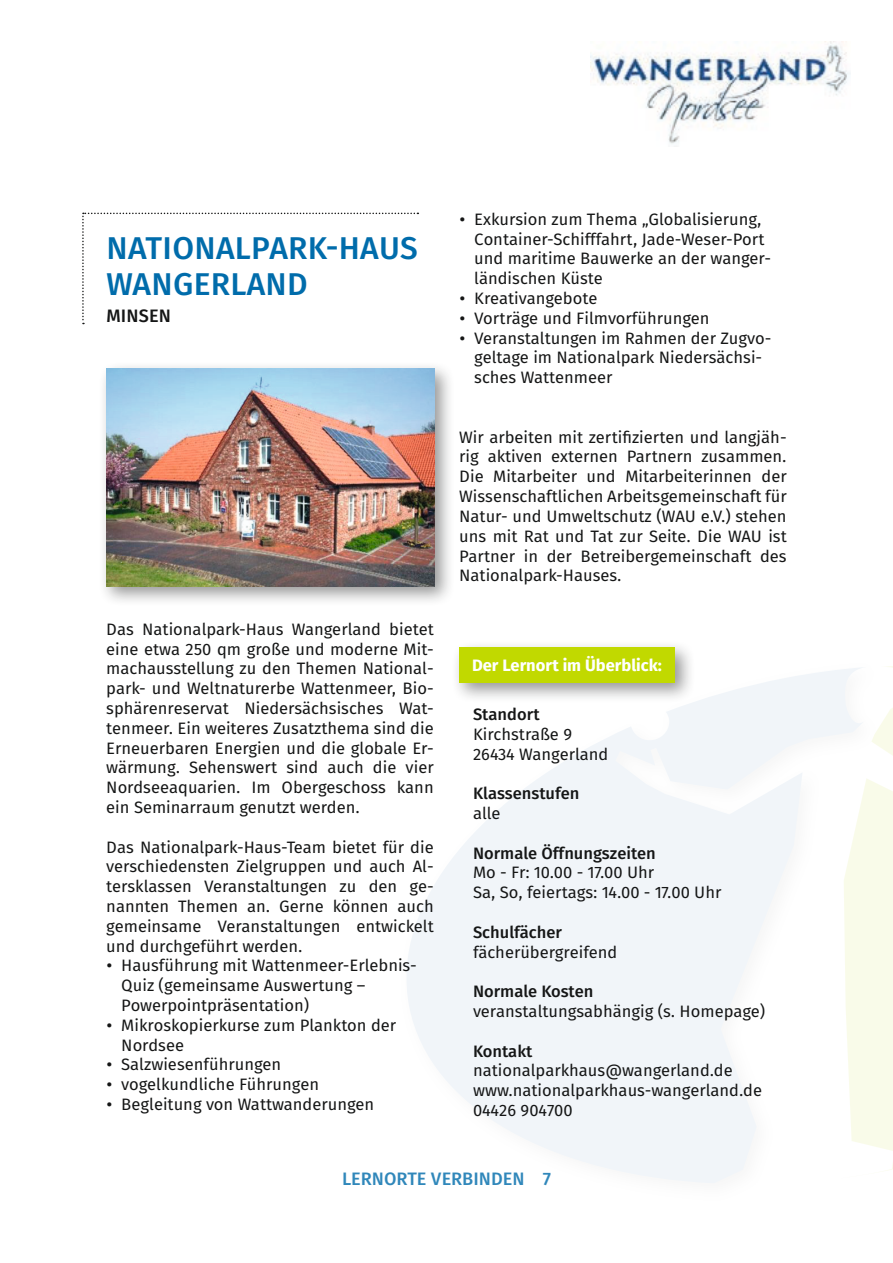
<style>
.page{position:relative;width:893px;height:1263px;background:#fff}
.page>*{position:absolute;margin:0;border:0;box-sizing:border-box;transform-origin:0 0}
.ÜBERSCHRIFT{font:31.5px/36px "Fira Sans OT Medium";letter-spacing:.01em;color:#006cab}
.t1{font:18px "Fira Sans OT Medium";color:#006cab}
.ÜBERSCHRIFT_SUB{font:18px "Fira Sans OT Medium";letter-spacing:.01em;color:#151616}
.NORMAL_ÜBERBLICK{font:16.5px/19.8px "Fira Sans OT";color:#151616}
.MEDIUM_ÜBERBLICK{font:16.5px "Fira Sans OT Medium";color:#151616}
.t2{font:700 16.5px "Fira Sans OT";color:#fff}
</style>
<div class="page">
<svg style="left:407px;top:670px;width:433px;height:513px;fill:#f1f5f9"></svg>
<svg style="left:840px;top:666px;width:53px;height:505px"></svg>
<div style="left:99px;top:361px;width:357px;height:246px;background:#151616;opacity:.45"></div>
<img style="left:106px;top:369px;width:329px;height:217px">
<img style="left:590px;top:41px;width:260px;height:103px">
<div style="left:452px;top:640px;width:244px;height:63px;background:#151616;opacity:.45"></div>
<div style="left:459px;top:647px;width:216px;height:35px;background:#c1d900"></div>
<svg style="left:82px;top:213px;width:336px;height:111px"></svg>
<p class="ÜBERSCHRIFT" style="left:106px;top:232px;width:313px">NATIONALPARK-HAUS<br>WANGERLAND</p>
<p class="ÜBERSCHRIFT_SUB" style="left:106px;top:303px;width:66px">MINSEN</p>
<p class="NORMAL_ÜBERBLICK" style="left:106px;top:620px;width:329px;text-align:justify">Das Nationalpark-Haus Wangerland bietet eine etwa 250 qm große und moderne Mit&shy;machausstellung zu den Themen National&shy;park- und Weltnaturerbe Wattenmeer, Bio&shy;sphärenreservat Niedersächsisches Wat&shy;tenmeer. Ein weiteres Zusatzthema sind die Erneuerbaren Energien und die globale Er&shy;wärmung. Sehenswert sind auch die vier Nordseeaquarien. Im Obergeschoss kann ein Seminarraum genutzt werden.</p>
<p class="NORMAL_ÜBERBLICK" style="left:106px;top:838px;width:329px;text-align:justify">Das Nationalpark-Haus-Team bietet für die verschiedensten Zielgruppen und auch Al&shy;tersklassen Veranstaltungen zu den ge&shy;nannten Themen an. Gerne können auch gemeinsame Veranstaltungen entwickelt und durchgeführt werden.</p>
<p class="NORMAL_ÜBERBLICK" style="left:121px;top:957px;width:297px;text-indent:-15px">• Hausführung mit Wattenmeer-Erlebnis-<br>Quiz (gemeinsame Auswertung –<br>Powerpointpräsentation)</p>
<p class="NORMAL_ÜBERBLICK" style="left:121px;top:1016px;width:276px;text-indent:-15px">• Mikroskopierkurse zum Plankton der<br>Nordsee</p>
<p class="NORMAL_ÜBERBLICK" style="left:106px;top:1056px;width:176px">• Salzwiesenführungen</p>
<p class="NORMAL_ÜBERBLICK" style="left:106px;top:1076px;width:214px">• vogelkundliche Führungen</p>
<p class="NORMAL_ÜBERBLICK" style="left:106px;top:1095px;width:269px">• Begleitung von Wattwanderungen</p>
<p class="NORMAL_ÜBERBLICK" style="left:474px;top:210px;width:298px;text-indent:-15px">• Exkursion zum Thema „Globalisierung, Container-Schifffahrt, Jade-Weser-Port und maritime Bauwerke an der wanger&shy;ländischen Küste</p>
<p class="NORMAL_ÜBERBLICK" style="left:459px;top:290px;width:140px">• Kreativangebote</p>
<p class="NORMAL_ÜBERBLICK" style="left:459px;top:309px;width:252px">• Vorträge und Filmvorführungen</p>
<p class="NORMAL_ÜBERBLICK" style="left:474px;top:329px;width:299px;text-indent:-15px">• Veranstaltungen im Rahmen der Zugvo&shy;geltage im Nationalpark Niedersächsi&shy;sches Wattenmeer</p>
<p class="NORMAL_ÜBERBLICK" style="left:459px;top:428px;width:329px;text-align:justify">Wir arbeiten mit zertifizierten und langjäh&shy;rig aktiven externen Partnern zusammen.<br>Die Mitarbeiter und Mitarbeiterinnen der Wissenschaftlichen Arbeitsgemeinschaft für Natur- und Umweltschutz (WAU e.V.) stehen uns mit Rat und Tat zur Seite. Die WAU ist Partner in der Betreibergemeinschaft des Nationalpark-Hauses.</p>
<p class="t2" style="left:472px;top:654px;width:192px">Der Lernort im Überblick:</p>
<p class="MEDIUM_ÜBERBLICK" style="left:473px;top:703px;width:68px">Standort</p>
<p class="NORMAL_ÜBERBLICK" style="left:473px;top:725px;width:101px">Kirchstraße 9</p>
<p class="NORMAL_ÜBERBLICK" style="left:473px;top:745px;width:137px">26434 Wangerland</p>
<p class="MEDIUM_ÜBERBLICK" style="left:473px;top:782px;width:108px">Klassenstufen</p>
<p class="NORMAL_ÜBERBLICK" style="left:473px;top:804px;width:29px">alle</p>
<p class="MEDIUM_ÜBERBLICK" style="left:473px;top:841px;width:184px">Normale Öffnungszeiten</p>
<p class="NORMAL_ÜBERBLICK" style="left:473px;top:864px;width:183px">Mo - Fr: 10.00 - 17.00 Uhr</p>
<p class="NORMAL_ÜBERBLICK" style="left:473px;top:884px;width:250px">Sa, So, feiertags: 14.00 - 17.00 Uhr</p>
<p class="MEDIUM_ÜBERBLICK" style="left:473px;top:920px;width:90px">Schulfächer</p>
<p class="NORMAL_ÜBERBLICK" style="left:473px;top:943px;width:146px">fächerübergreifend</p>
<p class="MEDIUM_ÜBERBLICK" style="left:473px;top:980px;width:122px">Normale Kosten</p>
<p class="NORMAL_ÜBERBLICK" style="left:473px;top:1002px;width:294px">veranstaltungsabhängig (s. Homepage)</p>
<p class="MEDIUM_ÜBERBLICK" style="left:473px;top:1039px;width:61px">Kontakt</p>
<p class="NORMAL_ÜBERBLICK" style="left:473px;top:1062px;width:261px">nationalparkhaus@wangerland.de</p>
<p class="NORMAL_ÜBERBLICK" style="left:473px;top:1082px;width:290px">www.nationalparkhaus-wangerland.de<br>04426 904700</p>
<p class="t1" style="left:342px;top:1166px;width:210px">LERNORTE VERBINDEN 7</p>
</div>
